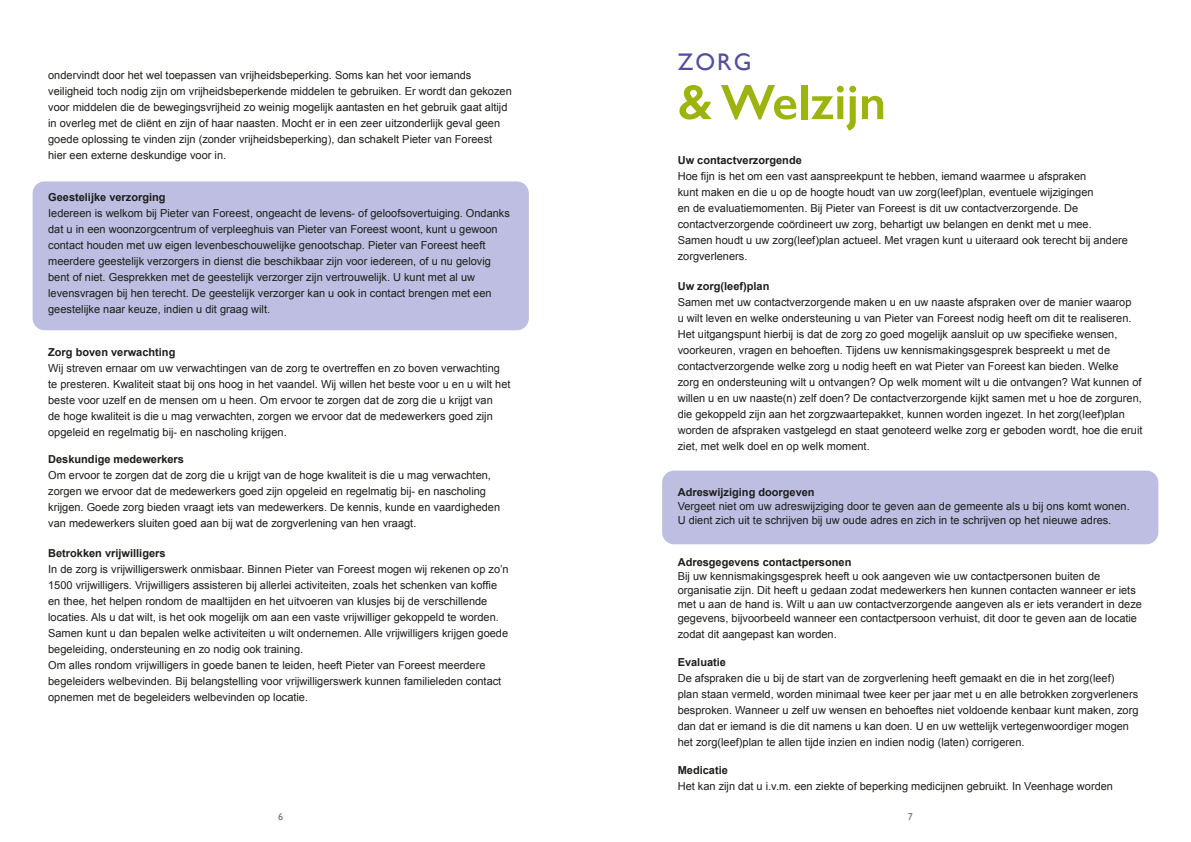
<style>
.page{position:relative;width:1191px;height:842px;background:#fff}
.page>*{position:absolute;margin:0;border:0;box-sizing:border-box;transform-origin:0 0}
.Kop_3{font:600 50px "Gill Sans";color:#9cb40d}
.Kop_3-2{font:24px "Gill Sans";color:#524e9c}
.body{font:11px/16px "Arial";color:#1d1d1b}
.Kop_3-3{font:11px/14px "Arial";color:#1d1d1b}
.Kop_3-4{font:700 11px "Arial";color:#1d1d1b}
.t1{font:10px "Gill Sans";color:#70706f}
</style>
<div class="page">
<div style="left:33px;top:181px;width:496px;height:149px;background:#bdbee1;border-radius:12px"></div>
<div style="left:662px;top:471px;width:496px;height:73px;background:#bdbee1;border-radius:12px"></div>
<p class="body" style="left:48px;top:67px;width:465px">ondervindt door het wel toepassen van vrijheidsbeperking. Soms kan het voor iemands veiligheid toch nodig zijn om vrijheidsbeperkende middelen te gebruiken. Er wordt dan gekozen voor middelen die de bewegingsvrijheid zo weinig mogelijk aantasten en het gebruik gaat altijd in overleg met de cliënt en zijn of haar naasten. Mocht er in een zeer uitzonderlijk geval geen goede oplossing te vinden zijn (zonder vrijheidsbeperking), dan schakelt Pieter van Foreest hier een externe deskundige voor in.</p>
<p class="Kop_3-4" style="left:48px;top:190px;width:119px">Geestelijke verzorging</p>
<p class="body" style="left:48px;top:205px;width:463px">Iedereen is welkom bij Pieter van Foreest, ongeacht de levens- of geloofsovertuiging. Ondanks dat u in een woonzorgcentrum of verpleeghuis van Pieter van Foreest woont, kunt u gewoon contact houden met uw eigen levenbeschouwelijke genootschap. Pieter van Foreest heeft meerdere geestelijk verzorgers in dienst die beschikbaar zijn voor iedereen, of u nu gelovig bent of niet. Gesprekken met de geestelijk verzorger zijn vertrouwelijk. U kunt met al uw levensvragen bij hen terecht. De geestelijk verzorger kan u ook in contact brengen met een geestelijke naar keuze, indien u dit graag wilt.</p>
<p class="Kop_3-4" style="left:48px;top:345px;width:129px">Zorg boven verwachting</p>
<p class="body" style="left:48px;top:360px;width:464px">Wij streven ernaar om uw verwachtingen van de zorg te overtreffen en zo boven verwachting te presteren. Kwaliteit staat bij ons hoog in het vaandel. Wij willen het beste voor u en u wilt het beste voor uzelf en de mensen om u heen. Om ervoor te zorgen dat de zorg die u krijgt van<br>de hoge kwaliteit is die u mag verwachten, zorgen we ervoor dat de medewerkers goed zijn opgeleid en regelmatig bij- en nascholing krijgen.</p>
<p class="Kop_3-4" style="left:48px;top:452px;width:137px">Deskundige medewerkers</p>
<p class="body" style="left:48px;top:467px;width:444px">Om ervoor te zorgen dat de zorg die u krijgt van de hoge kwaliteit is die u mag verwachten, zorgen we ervoor dat de medewerkers goed zijn opgeleid en regelmatig bij- en nascholing</p>
<p class="body" style="left:48px;top:499px;width:453px">krijgen. Goede zorg bieden vraagt iets van medewerkers. De kennis, kunde en vaardigheden van medewerkers sluiten goed aan bij wat de zorgverlening van hen vraagt.</p>
<p class="Kop_3-4" style="left:48px;top:546px;width:119px">Betrokken vrijwilligers</p>
<p class="body" style="left:48px;top:561px;width:462px">In de zorg is vrijwilligerswerk onmisbaar. Binnen Pieter van Foreest mogen wij rekenen op zo’n 1500 vrijwilligers. Vrijwilligers assisteren bij allerlei activiteiten, zoals het schenken van koffie en thee, het helpen rondom de maaltijden en het uitvoeren van klusjes bij de verschillende locaties. Als u dat wilt, is het ook mogelijk om aan een vaste vrijwilliger gekoppeld te worden.<br>Samen kunt u dan bepalen welke activiteiten u wilt ondernemen. Alle vrijwilligers krijgen goede begeleiding, ondersteuning en zo nodig ook training.</p>
<p class="body" style="left:48px;top:657px;width:454px">Om alles rondom vrijwilligers in goede banen te leiden, heeft Pieter van Foreest meerdere begeleiders welbevinden. Bij belangstelling voor vrijwilligerswerk kunnen familieleden contact opnemen met de begeleiders welbevinden op locatie.</p>
<p class="Kop_3-2" style="left:677px;top:48px;width:75px">ZORG</p>
<p class="Kop_3" style="left:677px;top:72px;width:210px">&amp; Welzijn</p>
<p class="Kop_3-4" style="left:677px;top:153px;width:126px">Uw contactverzorgende</p>
<p class="body" style="left:677px;top:168px;width:451px">Hoe fijn is het om een vast aanspreekpunt te hebben, iemand waarmee u afspraken<br>kunt maken en die u op de hoogte houdt van uw zorg(leef)plan, eventuele wijzigingen<br>en de evaluatiemomenten. Bij Pieter van Foreest is dit uw contactverzorgende. De contactverzorgende coördineert uw zorg, behartigt uw belangen en denkt met u mee.<br>Samen houdt u uw zorg(leef)plan actueel. Met vragen kunt u uiteraard ook terecht bij andere zorgverleners.</p>
<p class="Kop_3-4" style="left:677px;top:279px;width:93px">Uw zorg(leef)plan</p>
<p class="body" style="left:677px;top:294px;width:466px">Samen met uw contactverzorgende maken u en uw naaste afspraken over de manier waarop<br>u wilt leven en welke ondersteuning u van Pieter van Foreest nodig heeft om dit te realiseren.<br>Het uitgangspunt hierbij is dat de zorg zo goed mogelijk aansluit op uw specifieke wensen, voorkeuren, vragen en behoeften. Tijdens uw kennismakingsgesprek bespreekt u met de contactverzorgende welke zorg u nodig heeft en wat Pieter van Foreest kan bieden. Welke zorg en ondersteuning wilt u ontvangen? Op welk moment wilt u die ontvangen? Wat kunnen of willen u en uw naaste(n) zelf doen? De contactverzorgende kijkt samen met u hoe de zorguren, die gekoppeld zijn aan het zorgzwaartepakket, kunnen worden ingezet. In het zorg(leef)plan worden de afspraken vastgelegd en staat genoteerd welke zorg er geboden wordt, hoe die eruit ziet, met welk doel en op welk moment.</p>
<p class="Kop_3-4" style="left:677px;top:485px;width:138px">Adreswijziging doorgeven</p>
<p class="Kop_3-3" style="left:677px;top:499px;width:453px">Vergeet niet om uw adreswijziging door te geven aan de gemeente als u bij ons komt wonen.</p>
<p class="Kop_3-3" style="left:677px;top:513px;width:435px">U dient zich uit te schrijven bij uw oude adres en zich in te schrijven op het nieuwe adres.</p>
<p class="Kop_3-4" style="left:677px;top:555px;width:175px">Adresgegevens contactpersonen</p>
<p class="Kop_3-3" style="left:677px;top:569px;width:466px">Bij uw kennismakingsgesprek heeft u ook aangeven wie uw contactpersonen buiten de organisatie zijn. Dit heeft u gedaan zodat medewerkers hen kunnen contacten wanneer er iets met u aan de hand is. Wilt u aan uw contactverzorgende aangeven als er iets verandert in deze gegevens, bijvoorbeeld wanneer een contactpersoon verhuist, dit door te geven aan de locatie</p>
<p class="Kop_3-3" style="left:677px;top:627px;width:160px">zodat dit aangepast kan worden.</p>
<p class="Kop_3-4" style="left:677px;top:655px;width:50px">Evaluatie</p>
<p class="body" style="left:677px;top:670px;width:462px">De afspraken die u bij de start van de zorgverlening heeft gemaakt en die in het zorg(leef)<br>plan staan vermeld, worden minimaal twee keer per jaar met u en alle betrokken zorgverleners besproken. Wanneer u zelf uw wensen en behoeftes niet voldoende kenbaar kunt maken, zorg dan dat er iemand is die dit namens u kan doen. U en uw wettelijk vertegenwoordiger mogen het zorg(leef)plan te allen tijde inzien en indien nodig (laten) corrigeren.</p>
<p class="Kop_3-4" style="left:677px;top:763px;width:52px">Medicatie</p>
<p class="body" style="left:677px;top:779px;width:437px">Het kan zijn dat u i.v.m. een ziekte of beperking medicijnen gebruikt. In Veenhage worden</p>
<p class="t1" style="left:278px;top:810px;width:6px">6</p>
<p class="t1" style="left:907px;top:810px;width:6px">7</p>
</div>
